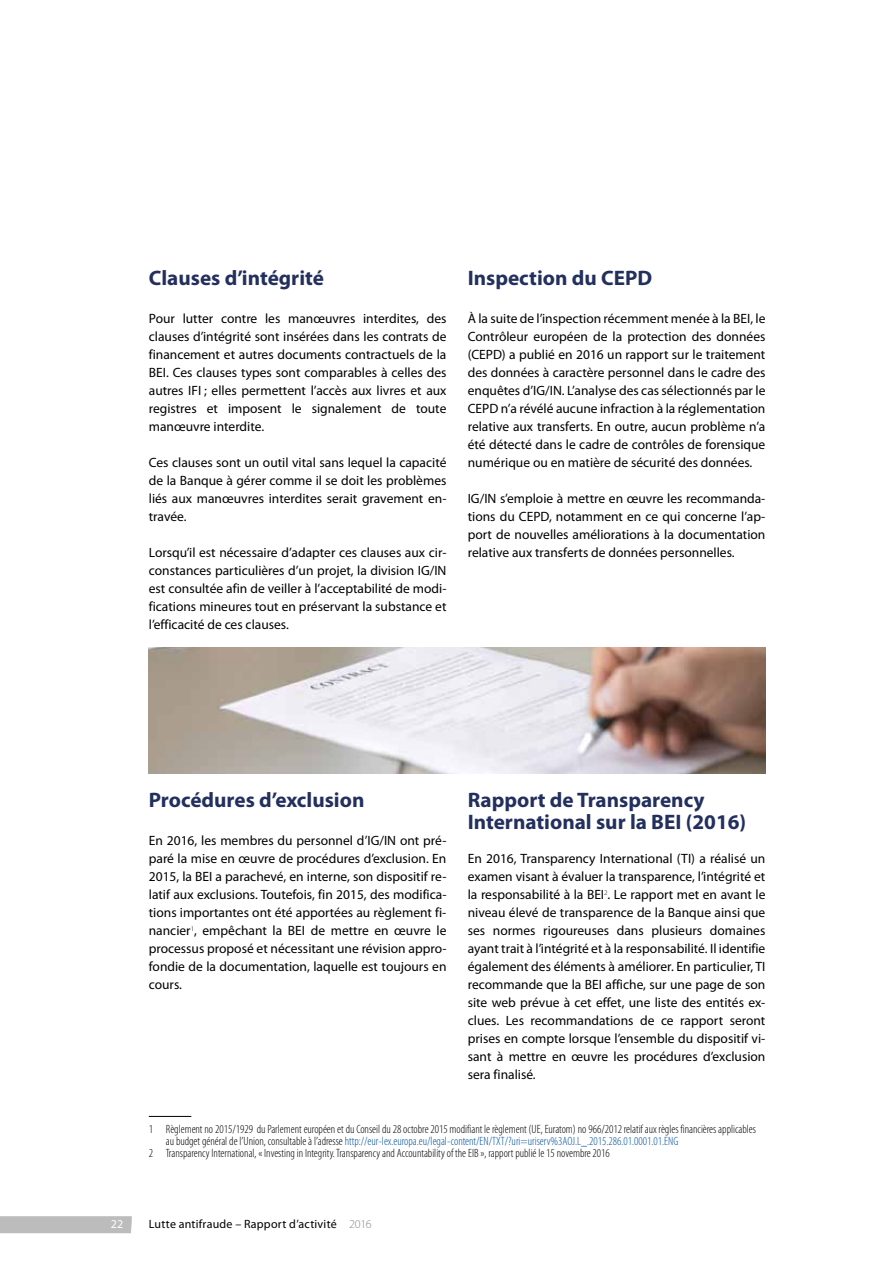
<style>
.page{position:relative;width:893px;height:1263px;background:#fff}
.page>*{position:absolute;margin:0;border:0;box-sizing:border-box;transform-origin:0 0}
.t1{font:700 21px/22.5px "Myriad Pro";color:#23305e}
.t2{font:13.5px/18px "Myriad Pro";color:#000;text-align:justify}
.t3{font:300 condensed 12px "Myriad Pro";color:#000}
.t4{font:300 condensed 12px "Myriad Pro";color:#0051a0}
.t5{font:12px "Myriad Pro";letter-spacing:.02em;color:#000}
.t6{font:12px "Myriad Pro";color:#fff}
.s1{color:#000}
.s2{font-weight:300;color:#878787}
</style>
<div class="page">
<img style="left:148px;top:647px;width:618px;height:126px">
<div style="left:0;top:1216px;width:132px;height:17px;background:#bcbcbc"></div>
<hr style="left:149px;top:1116px;width:42px;height:1px;background:#000">
<h1 class="t1" style="left:149px;top:267px;width:177px">Clauses d’intégrité</h1>
<p class="t2" style="left:149px;top:310px;width:299px">Pour lutter contre les manœuvres interdites, des clauses d’intégrité sont insérées dans les contrats de financement et autres documents contractuels de la BEI. Ces clauses types sont comparables à celles des autres IFI ; elles permettent l’accès aux livres et aux registres et imposent le signalement de toute manœuvre interdite.</p>
<p class="t2" style="left:149px;top:454px;width:299px">Ces clauses sont un outil vital sans lequel la capacité de la Banque à gérer comme il se doit les problèmes liés aux manœuvres interdites serait gravement en&shy;travée.</p>
<p class="t2" style="left:149px;top:544px;width:299px">Lorsqu’il est nécessaire d’adapter ces clauses aux cir&shy;constances particulières d’un projet, la division IG/IN est consultée afin de veiller à l’acceptabilité de modi&shy;fications mineures tout en préservant la substance et l’efficacité de ces clauses.</p>
<h1 class="t1" style="left:468px;top:267px;width:186px">Inspection du CEPD</h1>
<p class="t2" style="left:468px;top:310px;width:299px">À la suite de l’inspection récemment menée à la BEI, le Contrôleur européen de la protection des données (CEPD) a publié en 2016 un rapport sur le traitement des données à caractère personnel dans le cadre des enquêtes d’IG/IN. L’analyse des cas sélectionnés par le CEPD n’a révélé aucune infraction à la réglementation relative aux transferts. En outre, aucun problème n’a été détecté dans le cadre de contrôles de forensique numérique ou en matière de sécurité des données.</p>
<p class="t2" style="left:468px;top:490px;width:299px">IG/IN s’emploie à mettre en œuvre les recommanda&shy;tions du CEPD, notamment en ce qui concerne l’ap&shy;port de nouvelles améliorations à la documentation relative aux transferts de données personnelles.</p>
<h1 class="t1" style="left:149px;top:789px;width:217px">Procédures d’exclusion</h1>
<p class="t2" style="left:149px;top:832px;width:299px">En 2016, les membres du personnel d’IG/IN ont pré&shy;paré la mise en œuvre de procédures d’exclusion. En 2015, la BEI a parachevé, en interne, son dispositif re&shy;latif aux exclusions. Toutefois, fin 2015, des modifica&shy;tions importantes ont été apportées au règlement fi&shy;nancier<sup>1</sup>, empêchant la BEI de mettre en œuvre le processus proposé et nécessitant une révision appro&shy;fondie de la documentation, laquelle est toujours en cours.</p>
<h1 class="t1" style="left:468px;top:789px;width:280px">Rapport de Transparency<br>International sur la BEI (2016)</h1>
<p class="t2" style="left:468px;top:850px;width:299px">En 2016, Transparency International (TI) a réalisé un examen visant à évaluer la transparence, l’intégrité et la responsabilité à la BEI<sup>2</sup>. Le rapport met en avant le niveau élevé de transparence de la Banque ainsi que ses normes rigoureuses dans plusieurs domaines ayant trait à l’intégrité et à la responsabilité. Il identifie également des éléments à améliorer. En particulier, TI recommande que la BEI affiche, sur une page de son site web prévue à cet effet, une liste des entités ex&shy;clues. Les recommandations de ce rapport seront prises en compte lorsque l’ensemble du dispositif vi&shy;sant à mettre en œuvre les procédures d’exclusion sera finalisé.</p>
<p class="t3" style="left:149px;top:1122px;width:609px">1 Règlement no 2015/1929 du Parlement européen et du Conseil du 28 octobre 2015 modifiant le règlement (UE, Euratom) no 966/2012 relatif aux règles financières applicables</p>
<p class="t4" style="left:166px;top:1134px;width:514px"><span class="s1">au budget général de l’Union, consultable à l’adresse</span> http://eur-lex.europa.eu/legal-content/EN/TXT/?uri=uriserv%3AOJ.L_.2015.286.01.0001.01.ENG</p>
<p class="t3" style="left:149px;top:1146px;width:463px">2 Transparency International, « Investing in Integrity. Transparency and Accountability of the EIB », rapport publié le 15 novembre 2016</p>
<p class="t6" style="left:111px;top:1217px;width:14px">22</p>
<p class="t5" style="left:149px;top:1217px;width:224px">Lutte antifraude – Rapport d’activité <span class="s2">2016</span></p>
</div>
